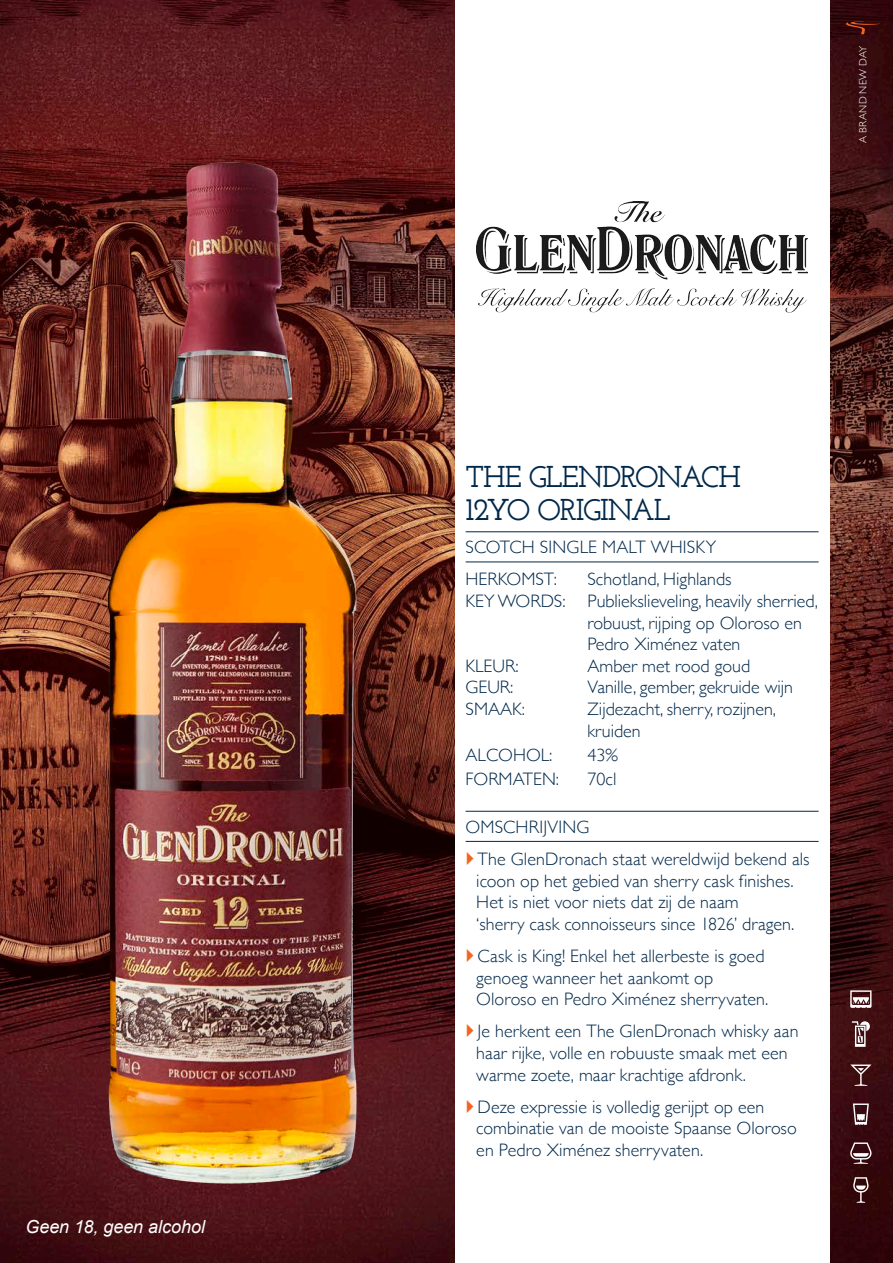
<style>
.page{position:relative;width:893px;height:1263px;background:#fff}
.page>*{position:absolute;margin:0;border:0;box-sizing:border-box;transform-origin:0 0}
.TITEL__merknaam{font:600 30px/33px "Josefin Slab";letter-spacing:-.04em;color:#00284a}
.Titel_lijn-boven_ond{font:300 18px/21.6px "Gill Sans";color:#00284a}
.t1{font:italic 18px "Arial";letter-spacing:-.005em;color:#fff}
.t2{font:300 10.5px "Gill Sans";letter-spacing:.035em;color:#fff}
.s1{font-size:31.5px}
</style>
<div class="page">
<img style="left:0;top:0;width:455px;height:1263px">
<img style="left:830px;top:0;width:63px;height:1263px">
<img style="left:4px;top:99px;width:450px;height:1161px">
<img style="left:476px;top:201px;width:332px;height:111px">
<svg style="left:845px;top:21px;width:35px;height:13px"></svg>
<svg style="left:850px;top:990px;width:21px;height:18px"></svg>
<svg style="left:852px;top:1021px;width:18px;height:26px"></svg>
<svg style="left:850px;top:1064px;width:21px;height:22px"></svg>
<svg style="left:853px;top:1103px;width:16px;height:22px"></svg>
<svg style="left:850px;top:1142px;width:21px;height:22px"></svg>
<svg style="left:853px;top:1177px;width:15px;height:26px"></svg>
<hr style="left:466px;top:531px;width:353px;height:1px;background:#00284a">
<hr style="left:466px;top:562px;width:353px;height:1px;background:#00284a">
<hr style="left:466px;top:811px;width:353px;height:1px;background:#00284a">
<hr style="left:466px;top:841px;width:353px;height:1px;background:#00284a">
<p class="t1" style="left:26px;top:1215px;width:181px">Geen 18, geen alcohol</p>
<p class="t2" style="left:855px;top:143px;width:99px;rotate:-90deg">A BRAND NEW DAY</p>
<p class="TITEL__merknaam" style="left:466px;top:460px;width:277px">THE GLENDRONACH<br><span class="s1">12</span>YO ORIGINAL</p>
<p class="Titel_lijn-boven_ond" style="left:466px;top:536px;width:252px">SCOTCH SINGLE MALT WHISKY</p>
<p class="Titel_lijn-boven_ond" style="left:466px;top:568px;width:93px">HERKOMST:</p>
<p class="Titel_lijn-boven_ond" style="left:587px;top:568px;width:146px">Schotland, Highlands</p>
<p class="Titel_lijn-boven_ond" style="left:466px;top:589px;width:354px">KEY WORDS: Publiekslieveling, heavily sherried,</p>
<p class="Titel_lijn-boven_ond" style="left:587px;top:611px;width:216px">robuust, rijping op Oloroso en</p>
<p class="Titel_lijn-boven_ond" style="left:587px;top:633px;width:154px">Pedro Ximénez vaten</p>
<p class="Titel_lijn-boven_ond" style="left:466px;top:654px;width:54px">KLEUR:</p>
<p class="Titel_lijn-boven_ond" style="left:587px;top:654px;width:164px">Amber met rood goud</p>
<p class="Titel_lijn-boven_ond" style="left:466px;top:676px;width:49px">GEUR:</p>
<p class="Titel_lijn-boven_ond" style="left:587px;top:676px;width:207px">Vanille, gember, gekruide wijn</p>
<p class="Titel_lijn-boven_ond" style="left:466px;top:697px;width:61px">SMAAK:</p>
<p class="Titel_lijn-boven_ond" style="left:587px;top:697px;width:190px">Zijdezacht, sherry, rozijnen, kruiden</p>
<p class="Titel_lijn-boven_ond" style="left:466px;top:743px;width:88px">ALCOHOL:</p>
<p class="Titel_lijn-boven_ond" style="left:587px;top:743px;width:32px">43%</p>
<p class="Titel_lijn-boven_ond" style="left:466px;top:767px;width:95px">FORMATEN:</p>
<p class="Titel_lijn-boven_ond" style="left:587px;top:767px;width:30px">70cl</p>
<p class="Titel_lijn-boven_ond" style="left:466px;top:815px;width:125px">OMSCHRIJVING</p>
<p class="Titel_lijn-boven_ond" style="left:476px;top:847px;width:335px">The GlenDronach staat wereldwijd bekend als icoon op het gebied van sherry cask finishes.<br>Het is niet voor niets dat zij de naam<br>‘sherry cask connoisseurs since 1826’ dragen.</p>
<p class="Titel_lijn-boven_ond" style="left:476px;top:944px;width:294px">Cask is King! Enkel het allerbeste is goed genoeg wanneer het aankomt op<br>Oloroso en Pedro Ximénez sherryvaten.</p>
<p class="Titel_lijn-boven_ond" style="left:476px;top:1020px;width:324px">Je herkent een The GlenDronach whisky aan haar rijke, volle en robuuste smaak met een warme zoete, maar krachtige afdronk.</p>
<p class="Titel_lijn-boven_ond" style="left:476px;top:1095px;width:322px">Deze expressie is volledig gerijpt op een combinatie van de mooiste Spaanse Oloroso en Pedro Ximénez sherryvaten.</p>
</div>
